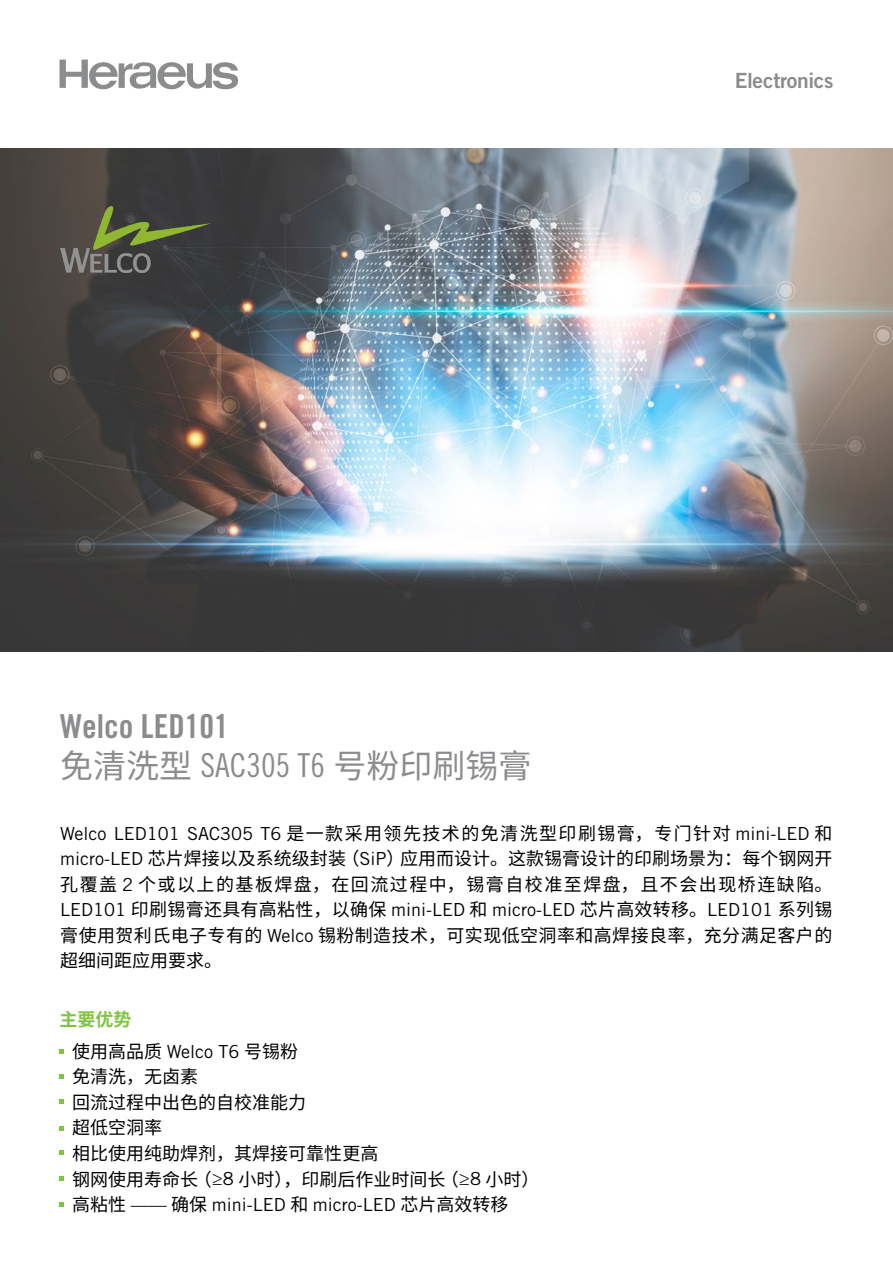
<style>
.page{position:relative;width:893px;height:1263px;background:#fff}
.page>*{position:absolute;margin:0;border:0;box-sizing:border-box;transform-origin:0 0}
.t1{font:33px "Noto Sans CJ Ksc";color:#8a8c8e}
.t2{font:33px "Trade Gothic LT Std Bd Cn 20";color:#8a8c8e}
.t3{font:21px "Trade Gothic LT Std Bd 2";letter-spacing:-.01em;color:#8a8c8e}
.t4{font:18px "Trade Gothic LT Std";color:#000}
.t5{font:18px/25.5px "Noto Sans CJ Ksc";letter-spacing:.085em;color:#000}
.t6{font:18px/25.5px "Noto Sans CJ Ksc";color:#000}
.t7{font:18px/25.5px "Noto Sans CJ Ksc";letter-spacing:.025em;color:#000}
.s1{font-family:"Trade Gothic LT Std Cn 18"}
.s2{font-family:"Noto Sans CJ Ksc"}
.s3{font-family:"Trade Gothic LT Std"}
.s4{font-weight:700;color:#80c342}
</style>
<div class="page">
<svg style="left:60px;top:60px;width:178px;height:29px"></svg>
<img style="left:0;top:149px;width:893px;height:503px">
<img style="left:60px;top:207px;width:150px;height:66px">
<svg style="left:60px;top:1151px;width:4px;height:4px"></svg>
<svg style="left:60px;top:1176px;width:4px;height:4px"></svg>
<svg style="left:60px;top:1202px;width:4px;height:4px"></svg>
<svg style="left:60px;top:1050px;width:4px;height:4px"></svg>
<svg style="left:60px;top:1074px;width:4px;height:4px"></svg>
<svg style="left:60px;top:1099px;width:4px;height:4px"></svg>
<svg style="left:60px;top:1126px;width:4px;height:5px"></svg>
<p class="t3" style="left:735px;top:67px;width:100px">Electronics</p>
<h1 class="t2" style="left:60px;top:706px;width:170px">Welco LED101</h1>
<h1 class="t1" style="left:60px;top:747px;width:473px">免清洗型 <span class="s1">SAC305 T6</span> 号粉印刷锡膏</h1>
<p class="t4" style="left:60px;top:822px;width:774px">Welco LED101 SAC305 T6 <span class="s2">是一款采用领先技术的免清洗型印刷锡膏，专门针对</span> mini-LED <span class="s2">和</span></p>
<p class="t5" style="left:60px;top:846px;width:774px"><span class="s3">micro-LED</span> 芯片焊接以及系统级封装（<span class="s3">SiP</span>）应用而设计。这款锡膏设计的印刷场景为：每个钢网开孔覆盖 <span class="s3">2</span> 个或以上的基板焊盘，在回流过程中，锡膏自校准至焊盘，且不会出现桥连缺陷。</p>
<p class="t4" style="left:60px;top:899px;width:774px">LED101 <span class="s2">印刷锡膏还具有高粘性，以确保</span> mini-LED <span class="s2">和</span> micro-LED <span class="s2">芯片高效转移。</span>LED101 <span class="s2">系列锡</span></p>
<p class="t7" style="left:60px;top:923px;width:774px">膏使用贺利氏电子专有的 <span class="s3">Welco</span> 锡粉制造技术，可实现低空洞率和高焊接良率，充分满足客户的超细间距应用要求。</p>
<p class="t6" style="left:72px;top:1004px;width:227px;line-height:31.5px;text-indent:-13px"><span class="s4">主要优势<br></span>使用高品质 <span class="s3">Welco T6</span> 号锡粉</p>
<p class="t6" style="left:72px;top:1064px;width:469px">免清洗，无卤素<br>回流过程中出色的自校准能力<br>超低空洞率<br>相比使用纯助焊剂，其焊接可靠性更高<br>钢网使用寿命长（<span class="s3">≥8</span> 小时），印刷后作业时间长（<span class="s3">≥8</span> 小时）</p>
<p class="t4" style="left:72px;top:1193px;width:438px"><span class="s2">高粘性</span> —— <span class="s2">确保</span> mini-LED <span class="s2">和</span> micro-LED <span class="s2">芯片高效转移</span></p>
</div>
